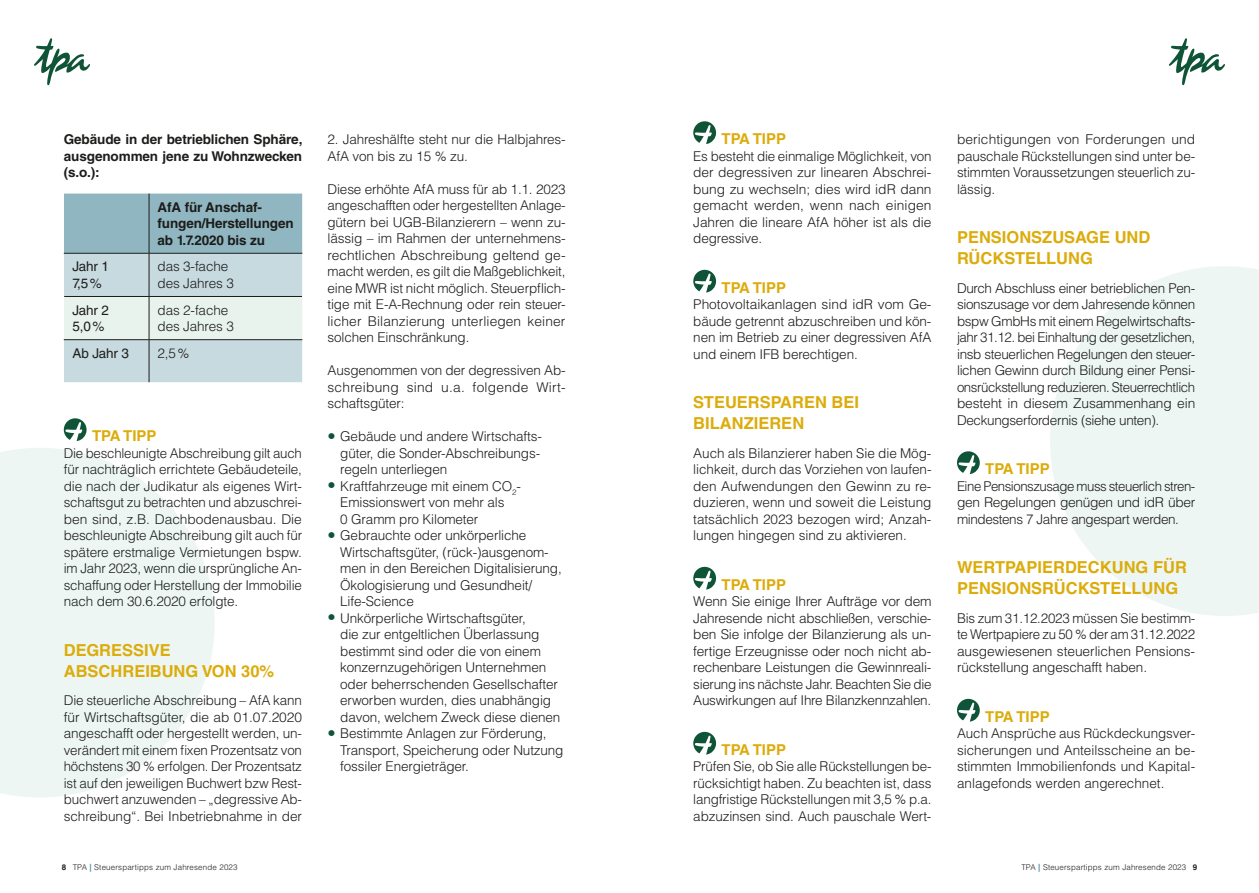
<style>
.page{position:relative;width:1259px;height:893px;background:#fff}
.page>*{position:absolute;margin:0;border:0;box-sizing:border-box;transform-origin:0 0}
.Titel_2{font:700 16.5px/21px "Helvetica LT Std";color:#dcac0b}
.TPA-Tipp{font:700 15px "Helvetica LT Std";color:#dcac0b}
.Fliesstext{font:300 13.5px/16.5px "Helvetica LT Std";letter-spacing:-.01em;color:#1d1d1b;text-align:justify}
.Fliesstext-2{font:700 13.5px/16.5px "Helvetica LT Std";letter-spacing:-.01em;color:#1d1d1b;text-align:justify}
.Tabelle_Head{font:700 13.5px/16.5px "Helvetica LT Std";letter-spacing:-.01em;color:#1d1d1b}
.Tabelle_Fliesstext{font:300 13.5px/16.5px "Helvetica LT Std";letter-spacing:-.01em;color:#1d1d1b}
.Tabelle_Fliesstext-2{font:13.5px/16.5px "Helvetica LT Std";letter-spacing:-.01em;color:#1d1d1b}
.t1{font:300 7.95px "Helvetica LT Std";letter-spacing:.02em;color:#1d1d1b}
.s1{font-size:16.5px;color:#105437}
.s2{font-weight:700}
.s3{font-weight:700;color:#458998}
</style>
<div class="page">
<svg style="left:0;top:448px;width:215px;height:349px;fill:#edf6f3"></svg>
<svg style="left:1050px;top:266px;width:209px;height:350px;fill:#edf6f3"></svg>
<svg style="left:34px;top:38px;width:56px;height:48px"></svg>
<svg style="left:1169px;top:38px;width:56px;height:48px"></svg>
<svg style="left:693px;top:121px;width:23px;height:23px"></svg>
<svg style="left:693px;top:270px;width:23px;height:23px"></svg>
<svg style="left:693px;top:567px;width:23px;height:23px"></svg>
<svg style="left:693px;top:732px;width:23px;height:23px"></svg>
<svg style="left:957px;top:451px;width:22px;height:23px"></svg>
<svg style="left:957px;top:699px;width:22px;height:23px"></svg>
<svg style="left:64px;top:194px;width:238px;height:188px;background:#bcd3d8"></svg>
<hr style="left:149px;top:194px;width:1px;height:59px;background:#1d1d1b">
<hr style="left:149px;top:340px;width:1px;height:42px;background:#1d1d1b">
<hr style="left:149px;top:297px;width:1px;height:42px;background:#1d1d1b">
<hr style="left:64px;top:339px;width:85px;height:1px;background:#1d1d1b">
<hr style="left:149px;top:339px;width:153px;height:1px;background:#1d1d1b">
<hr style="left:64px;top:253px;width:85px;height:1px;background:#1d1d1b">
<hr style="left:149px;top:253px;width:153px;height:1px;background:#1d1d1b">
<hr style="left:149px;top:253px;width:1px;height:43px;background:#1d1d1b">
<hr style="left:64px;top:296px;width:85px;height:1px;background:#1d1d1b">
<hr style="left:149px;top:296px;width:153px;height:1px;background:#1d1d1b">
<svg style="left:64px;top:418px;width:23px;height:23px"></svg>
<p class="Fliesstext-2" style="left:64px;top:131px;width:240px">Gebäude in der betrieblichen Sphäre, ausgenommen jene zu Wohnzwecken (s.o.):</p>
<p class="Tabelle_Head" style="left:158px;top:199px;width:138px">AfA für Anschaf&shy;fungen/Herstellungen ab 1.7.2020 bis zu</p>
<p class="Tabelle_Fliesstext-2" style="left:72px;top:258px;width:38px">Jahr 1<br>7,5%</p>
<p class="Tabelle_Fliesstext" style="left:158px;top:258px;width:78px">das 3-fache des Jahres 3</p>
<p class="Tabelle_Fliesstext-2" style="left:72px;top:302px;width:38px">Jahr 2<br>5,0%</p>
<p class="Tabelle_Fliesstext" style="left:158px;top:301px;width:78px">das 2-fache des Jahres 3</p>
<p class="Tabelle_Fliesstext-2" style="left:72px;top:345px;width:58px">Ab Jahr 3</p>
<p class="Tabelle_Fliesstext" style="left:158px;top:345px;width:33px">2,5%</p>
<p class="TPA-Tipp" style="left:92px;top:427px;width:66px">TPA TIPP</p>
<p class="Fliesstext" style="left:64px;top:444px;width:240px">Die beschleunigte Abschreibung gilt auch für nachträglich errichtete Gebäudeteile, die nach der Judikatur als eigenes Wirt&shy;schaftsgut zu betrachten und abzuschrei&shy;ben sind, z.B. Dachbodenausbau. Die beschleunigte Abschreibung gilt auch für spätere erstmalige Vermietungen bspw. im Jahr 2023, wenn die ursprüngliche An&shy;schaffung oder Herstellung der Immobilie nach dem 30.6.2020 erfolgte.</p>
<p class="Titel_2" style="left:64px;top:639px;width:212px">DEGRESSIVE<br>ABSCHREIBUNG VON 30%</p>
<p class="Fliesstext" style="left:64px;top:692px;width:240px">Die steuerliche Abschreibung – AfA kann für Wirtschaftsgüter, die ab 01.07.2020 angeschafft oder hergestellt werden, un&shy;verändert mit einem fixen Prozentsatz von höchstens 30 % erfolgen. Der Prozentsatz ist auf den jeweiligen Buchwert bzw Rest&shy;buchwert anzuwenden – „degressive Ab&shy;schreibung“. Bei Inbetriebnahme in der</p>
<p class="Fliesstext" style="left:327px;top:131px;width:240px">2. Jahreshälfte steht nur die Halbjahres-<br>AfA von bis zu 15 % zu.</p>
<p class="Fliesstext" style="left:327px;top:180px;width:240px">Diese erhöhte AfA muss für ab 1.1. 2023 angeschafften oder hergestellten Anlage&shy;gütern bei UGB-Bilanzierern – wenn zu&shy;lässig – im Rahmen der unternehmens&shy;rechtlichen Abschreibung geltend ge&shy;macht werden, es gilt die Maßgeblichkeit, eine MWR ist nicht möglich. Steuerpflich&shy;tige mit E‑A-Rechnung oder rein steuer&shy;licher Bilanzierung unterliegen keiner solchen Einschränkung.</p>
<p class="Fliesstext" style="left:327px;top:362px;width:240px">Ausgenommen von der degressiven Ab&shy;schreibung sind u.a. folgende Wirt&shy;schaftsgüter:</p>
<p class="Fliesstext" style="left:340px;top:428px;width:202px;text-align:left;text-indent:-13px"><span class="s1">•</span> Gebäude und andere Wirtschafts&shy;güter, die Sonder-Abschreibungs&shy;regeln unterliegen</p>
<p class="Fliesstext" style="left:340px;top:477px;width:182px;text-align:left;text-indent:-13px"><span class="s1">•</span> Kraftfahrzeuge mit einem CO<sub>2</sub>-<br>Emissionswert von mehr als<br>0 Gramm pro Kilometer</p>
<p class="Fliesstext" style="left:340px;top:527px;width:223px;text-align:left;text-indent:-13px"><span class="s1">•</span> Gebrauchte oder unkörperliche<br>Wirtschaftsgüter, (rück-)ausgenom&shy;men in den Bereichen Digitalisierung,<br>Ökologisierung und Gesundheit/<br>Life-Science</p>
<p class="Fliesstext" style="left:340px;top:609px;width:222px;text-align:left;text-indent:-13px"><span class="s1">•</span> Unkörperliche Wirtschaftsgüter,<br>die zur entgeltlichen Überlassung bestimmt sind oder die von einem konzernzugehörigen Unternehmen oder beherrschenden Gesellschafter erworben wurden, dies unabhängig davon, welchem Zweck diese dienen</p>
<p class="Fliesstext" style="left:340px;top:725px;width:225px;text-align:left;text-indent:-13px"><span class="s1">•</span> Bestimmte Anlagen zur Förderung,<br>Transport, Speicherung oder Nutzung fossiler Energieträger.</p>
<p class="TPA-Tipp" style="left:721px;top:130px;width:66px">TPA TIPP</p>
<p class="Fliesstext" style="left:693px;top:147px;width:240px">Es besteht die einmalige Möglichkeit, von der degressiven zur linearen Abschrei&shy;bung zu wechseln; dies wird idR dann gemacht werden, wenn nach einigen Jahren die lineare AfA höher ist als die degressive.</p>
<p class="TPA-Tipp" style="left:721px;top:278px;width:66px">TPA TIPP</p>
<p class="Fliesstext" style="left:693px;top:296px;width:240px">Photovoltaikanlagen sind idR vom Ge&shy;bäude getrennt abzuschreiben und kön&shy;nen im Betrieb zu einer degressiven AfA und einem IFB berechtigen.</p>
<p class="Titel_2" style="left:693px;top:392px;width:167px">STEUERSPAREN BEI<br>BILANZIEREN</p>
<p class="Fliesstext" style="left:693px;top:444px;width:240px">Auch als Bilanzierer haben Sie die Mög&shy;lichkeit, durch das Vorziehen von laufen&shy;den Aufwendungen den Gewinn zu re&shy;duzieren, wenn und soweit die Leistung tatsächlich 2023 bezogen wird; Anzah&shy;lungen hingegen sind zu aktivieren.</p>
<p class="TPA-Tipp" style="left:721px;top:575px;width:66px">TPA TIPP</p>
<p class="Fliesstext" style="left:693px;top:593px;width:240px">Wenn Sie einige Ihrer Aufträge vor dem Jahresende nicht abschließen, verschie&shy;ben Sie infolge der Bilanzierung als un&shy;fertige Erzeugnisse oder noch nicht ab&shy;rechenbare Leistungen die Gewinnreali&shy;sierung ins nächste Jahr. Beachten Sie die Auswirkungen auf Ihre Bilanzkennzahlen.</p>
<p class="TPA-Tipp" style="left:721px;top:740px;width:66px">TPA TIPP</p>
<p class="Fliesstext" style="left:693px;top:758px;width:240px">Prüfen Sie, ob Sie alle Rückstellungen be&shy;rücksichtigt haben. Zu beachten ist, dass langfristige Rückstellungen mit 3,5 % p.a. abzuzinsen sind. Auch pauschale Wert-</p>
<p class="Fliesstext" style="left:957px;top:131px;width:240px">berichtigungen von Forderungen und pauschale Rückstellungen sind unter be&shy;stimmten Voraussetzungen steuerlich zu&shy;lässig.</p>
<p class="Titel_2" style="left:957px;top:227px;width:195px">PENSIONSZUSAGE UND<br>RÜCKSTELLUNG</p>
<p class="Fliesstext" style="left:957px;top:279px;width:240px">Durch Abschluss einer betrieblichen Pen&shy;sionszusage vor dem Jahresende können bspw GmbHs mit einem Regelwirtschafts&shy;jahr 31.12. bei Einhaltung der gesetzlichen, insb steuerlichen Regelungen den steuer&shy;lichen Gewinn durch Bildung einer Pensi&shy;onsrückstellung reduzieren. Steuerrechtlich besteht in diesem Zusammenhang ein Deckungserfordernis (siehe unten).</p>
<p class="TPA-Tipp" style="left:985px;top:460px;width:66px">TPA TIPP</p>
<p class="Fliesstext" style="left:957px;top:477px;width:240px">Eine Pensionszusage muss steuerlich stren&shy;gen Regelungen genügen und idR über mindestens 7 Jahre angespart werden.</p>
<p class="Titel_2" style="left:957px;top:557px;width:231px">WERTPAPIERDECKUNG FÜR<br>PENSIONSRÜCKSTELLUNG</p>
<p class="Fliesstext" style="left:957px;top:609px;width:240px">Bis zum 31.12.2023 müssen Sie bestimm&shy;te Wertpapiere zu 50 % der am 31.12.2022 ausgewiesenen steuerlichen Pensions&shy;rückstellung angeschafft haben.</p>
<p class="TPA-Tipp" style="left:985px;top:707px;width:66px">TPA TIPP</p>
<p class="Fliesstext" style="left:957px;top:725px;width:240px">Auch Ansprüche aus Rückdeckungsver&shy;sicherungen und Anteilsscheine an be&shy;stimmten Immobilienfonds und Kapital&shy;anlagefonds werden angerechnet.</p>
<p class="t1" style="left:62px;top:862px;width:177px"><span class="s2">8</span> TPA <span class="s3">|</span> Steuerspartipps zum Jahresende 2023</p>
<p class="t1" style="left:1021px;top:862px;width:177px">TPA <span class="s3">|</span> Steuerspartipps zum Jahresende 2023 <span class="s2">9</span></p>
</div>
